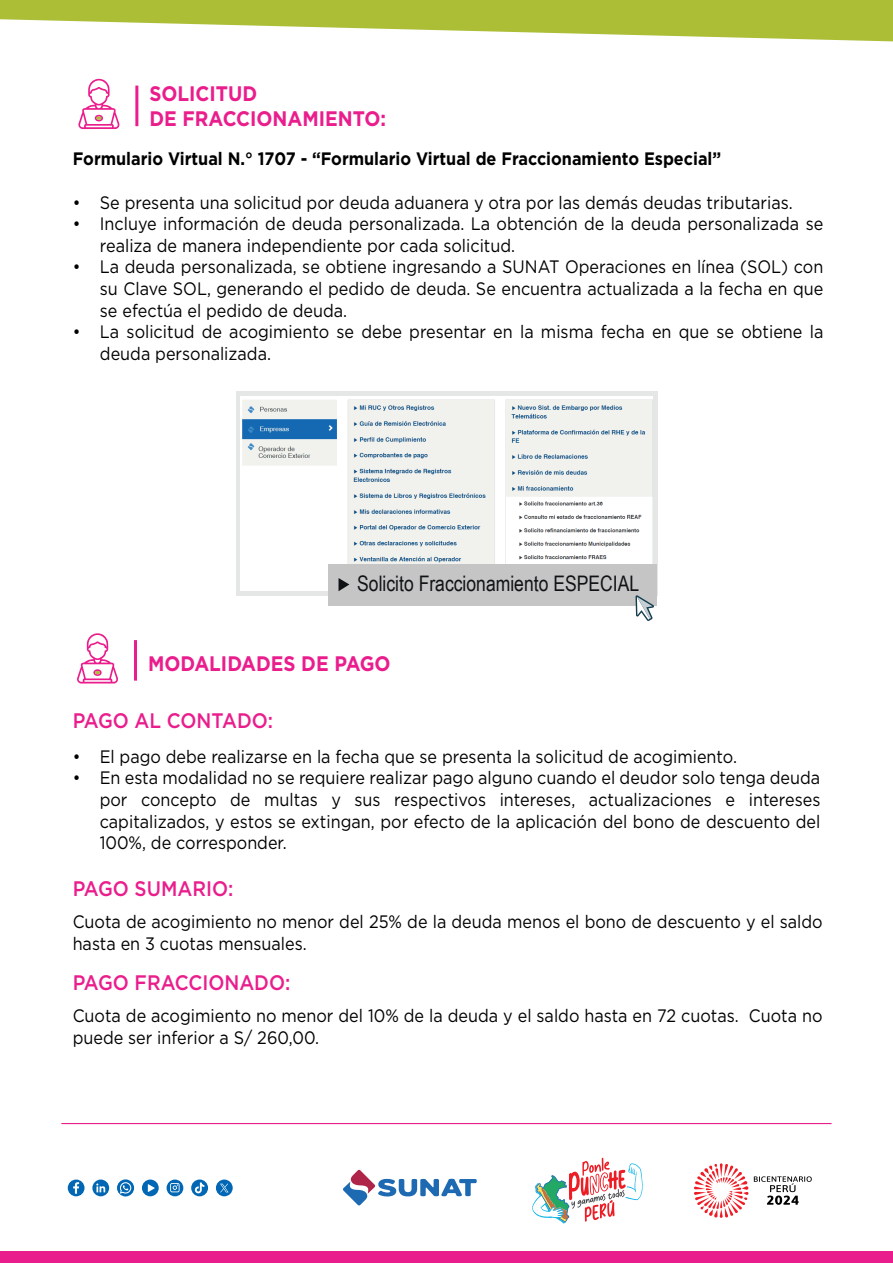
<style>
.page{position:relative;width:893px;height:1263px;background:#fff}
.page>*{position:absolute;margin:0;border:0;box-sizing:border-box;transform-origin:0 0}
.t1{font:21.45px "Arial Narrow";color:#101315}
.t2{font:700 21px/25.2px "Gotham";color:#ea1d8c;scale:.9 1}
.t3{font:500 21px "Gotham";color:#ea1d8c;scale:.9 1}
.t4{font:18px/21.6px "Gotham";color:#000001;scale:.9 1}
.t5{font:700 18px "Gotham";color:#000001;scale:.9 1}
</style>
<div class="page">
<hr style="left:61px;top:1123px;width:770px;height:1px;background:#ea1d8c">
<hr style="left:135px;top:86px;width:3px;height:40px;background:#ea1d8c">
<svg style="left:0;top:0;width:893px;height:41px"></svg>
<svg style="left:78px;top:79px;width:42px;height:50px"></svg>
<hr style="left:134px;top:640px;width:3px;height:41px;background:#ea1d8c">
<svg style="left:77px;top:633px;width:41px;height:50px"></svg>
<div style="left:236px;top:391px;width:421px;height:205px;background:#e5e6e6"></div>
<img style="left:240px;top:397px;width:413px;height:193px">
<div style="left:328px;top:564px;width:329px;height:41px;background:#c5c5c5"></div>
<svg style="left:339px;top:578px;width:10px;height:13px"></svg>
<svg style="left:635px;top:595px;width:19px;height:26px"></svg>
<div style="left:0;top:1251px;width:893px;height:12px;background:#ea1d8c"></div>
<svg style="left:343px;top:1170px;width:134px;height:35px"></svg>
<svg style="left:694px;top:1163px;width:54px;height:55px"></svg>
<svg style="left:754px;top:1176px;width:58px;height:29px"></svg>
<svg style="left:532px;top:1158px;width:111px;height:65px"></svg>
<svg style="left:142px;top:1179px;width:17px;height:17px"></svg>
<svg style="left:92px;top:1179px;width:17px;height:17px"></svg>
<svg style="left:68px;top:1179px;width:17px;height:17px"></svg>
<svg style="left:167px;top:1179px;width:16px;height:17px"></svg>
<svg style="left:191px;top:1179px;width:17px;height:17px"></svg>
<svg style="left:216px;top:1179px;width:17px;height:17px"></svg>
<svg style="left:117px;top:1179px;width:17px;height:17px"></svg>
<p class="t2" style="left:149px;top:81px;width:265px">SOLICITUD<br>DE FRACCIONAMIENTO:</p>
<p class="t5" style="left:73px;top:147px;width:722px">Formulario Virtual N.° 1707 - “Formulario Virtual de Fraccionamiento Especial”</p>
<p class="t4" style="left:73px;top:191px;width:801px">• Se presenta una solicitud por deuda aduanera y otra por las demás deudas tributarias.</p>
<p class="t4" style="left:100px;top:213px;width:805px;text-indent:-27px">• Incluye información de deuda personalizada. La obtención de la deuda personalizada se realiza de manera independiente por cada solicitud.</p>
<p class="t4" style="left:100px;top:256px;width:805px;text-align:justify;text-indent:-27px">• La deuda personalizada, se obtiene ingresando a SUNAT Operaciones en línea (SOL) con su Clave SOL, generando el pedido de deuda. Se encuentra actualizada a la fecha en que se efectúa el pedido de deuda.</p>
<p class="t4" style="left:100px;top:321px;width:805px;text-indent:-27px">• La solicitud de acogimiento se debe presentar en la misma fecha en que se obtiene la deuda personalizada.</p>
<p class="t1" style="left:357px;top:568px;width:283px">Solicito Fraccionamiento ESPECIAL</p>
<p class="t2" style="left:148px;top:651px;width:271px">MODALIDADES DE PAGO</p>
<p class="t3" style="left:73px;top:707px;width:224px">PAGO AL CONTADO:</p>
<p class="t4" style="left:73px;top:745px;width:740px">• El pago debe realizarse en la fecha que se presenta la solicitud de acogimiento.</p>
<p class="t4" style="left:100px;top:767px;width:802px;text-align:justify;text-indent:-27px">• En esta modalidad no se requiere realizar pago alguno cuando el deudor solo tenga deuda por concepto de multas y sus respectivos intereses, actualizaciones e intereses capitalizados, y estos se extingan, por efecto de la aplicación del bono de descuento del 100%, de corresponder.</p>
<p class="t3" style="left:73px;top:875px;width:180px">PAGO SUMARIO:</p>
<p class="t4" style="left:73px;top:910px;width:835px">Cuota de acogimiento no menor del 25% de la deuda menos el bono de descuento y el saldo hasta en 3 cuotas mensuales.</p>
<p class="t3" style="left:73px;top:969px;width:243px">PAGO FRACCIONADO:</p>
<p class="t4" style="left:73px;top:1004px;width:835px">Cuota de acogimiento no menor del 10% de la deuda y el saldo hasta en 72 cuotas. Cuota no puede ser inferior a S/ 260,00.</p>
</div>
